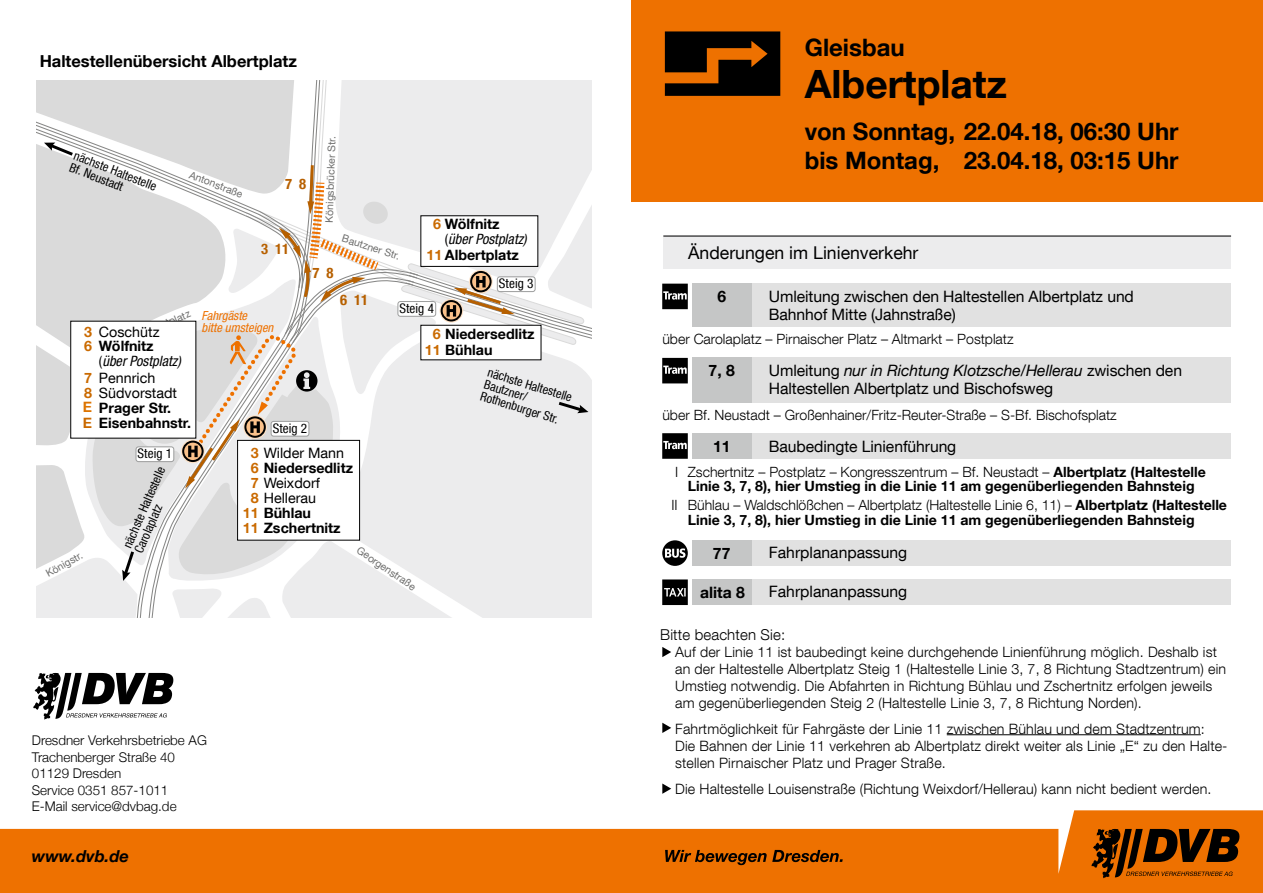
<style>
.page{position:relative;width:1263px;height:893px;background:#fff}
.page>*{position:absolute;margin:0;border:0;box-sizing:border-box;transform-origin:0 0}
.t1{font:700 39px "Helvetica Neue LT Com";color:#000}
.t2{font:700 24px/28.8px "Helvetica Neue LT Com";color:#000}
.t3{font:17.7px "Helvetica Neue LT Com";color:#000}
.t4{font:700 16.5px "Helvetica Neue LT Com";color:#000}
.t5{font:italic 700 16.5px "Helvetica Neue LT Com";color:#000}
.t6{font:15.75px/18px "Helvetica Neue LT Com";letter-spacing:-.005em;color:#000}
.t7{font:700 15.75px "Helvetica Neue LT Com";color:#000}
.t8{font:300 15px "Helvetica Neue LT Com";letter-spacing:.01em;color:#000}
.t9{font:700 condensed 14.55px "Helvetica Neue LT Com";color:#b76000}
.t10{font:300 14.25px/17.1px "Helvetica Neue LT Com";letter-spacing:.01em;color:#000}
.t11{font:700 14.25px/15.1px "Helvetica Neue LT Com";color:#000}
.t12{font:14.25px "Helvetica Neue LT Com";color:#000}
.t13{font:italic condensed 14.25px/14.2px "Helvetica Neue LT Com";color:#000}
.t14{font:700 14.25px "Helvetica Neue LT Com";color:#dd7400}
.t15{font:700 14.25px "Helvetica Neue LT Com";color:#ca6a00}
.t16{font:700 14.1px/14.5px "Helvetica Neue LT Com";color:#000;text-align:center}
.t17{font:300 14.1px "Helvetica Neue LT Com";color:#000}
.t18{font:300 13.35px/16.5px "Helvetica Neue";color:#000}
.t19{font:condensed 13.2px "Helvetica Neue LT Com";letter-spacing:.005em;color:#000}
.t20{font:condensed 12.45px/12.5px "Helvetica Neue LT Com";color:#000}
.t21{font:italic condensed 12.45px/12.5px "Helvetica Neue LT Com";color:#ee7100}
.t22{font:10.5px "Helvetica Neue LT Com";color:#6f6f6e}
.s1{font-weight:700;font-style:normal;font-stretch:normal;color:#ca6a00}
.s2{font-weight:700;font-style:normal;font-stretch:normal}
.s3{font-style:normal}
.s4{color:#ca6a00}
.s5{font-weight:700;color:#ca6a00}
.s6{font-style:italic}
.s7{font-weight:300}
</style>
<div class="page">
<svg style="left:0;top:810px;width:1263px;height:83px;fill:#ee7100"></svg>
<svg style="left:1091px;top:828px;width:149px;height:50px;background:#7c3a00"></svg>
<svg style="left:665px;top:850px;width:178px;height:15px;background:#9e4a00"></svg>
<svg style="left:33px;top:672px;width:141px;height:48px"></svg>
<div style="left:631px;top:0;width:632px;height:202px;background:#ee7100"></div>
<svg style="left:665px;top:31px;width:115px;height:65px"></svg>
<hr style="left:947px;top:734px;width:254px;height:1px;background:#000">
<div style="left:663px;top:236px;width:568px;height:33px;background:#ececed"></div>
<hr style="left:663px;top:236px;width:568px;height:1px;background:#000">
<svg style="left:662px;top:647px;width:9px;height:10px"></svg>
<svg style="left:662px;top:723px;width:9px;height:10px"></svg>
<svg style="left:662px;top:783px;width:9px;height:11px"></svg>
<svg style="left:662px;top:284px;width:26px;height:25px"></svg>
<div style="left:694px;top:284px;width:537px;height:43px;background:#e1e1e1"></div>
<div style="left:692px;top:284px;width:60px;height:43px;background:#c5c6c6"></div>
<svg style="left:662px;top:358px;width:26px;height:25px"></svg>
<div style="left:694px;top:358px;width:537px;height:45px;background:#e1e1e1"></div>
<div style="left:692px;top:358px;width:60px;height:45px;background:#c5c6c6"></div>
<div style="left:694px;top:579px;width:537px;height:26px;background:#e1e1e1"></div>
<div style="left:692px;top:579px;width:60px;height:26px;background:#c5c6c6"></div>
<svg style="left:662px;top:579px;width:26px;height:26px"></svg>
<div style="left:694px;top:540px;width:537px;height:26px;background:#e1e1e1"></div>
<div style="left:692px;top:540px;width:60px;height:26px;background:#c5c6c6"></div>
<svg style="left:662px;top:540px;width:26px;height:26px"></svg>
<svg style="left:36px;top:81px;width:555px;height:537px"></svg>
<svg style="left:662px;top:433px;width:26px;height:26px"></svg>
<div style="left:694px;top:433px;width:537px;height:26px;background:#e1e1e1"></div>
<div style="left:692px;top:433px;width:60px;height:26px;background:#c5c6c6"></div>
<p class="t4" style="left:40px;top:51px;width:259px">Haltestellenübersicht Albertplatz</p>
<p class="t20" style="left:77px;top:149px;width:89px;rotate:21deg">nächste Haltestelle<br>Bf. Neustadt</p>
<p class="t22" style="left:192px;top:168px;width:58px;rotate:21deg">Antonstraße</p>
<p class="t9" style="left:285px;top:175px;width:23px">7 8</p>
<p class="t9" style="left:261px;top:241px;width:30px">3 11</p>
<p class="t22" style="left:323px;top:222px;width:88px;rotate:-88deg">Königsbrücker Str.</p>
<p class="t22" style="left:344px;top:232px;width:62px;rotate:17deg">Bautzner Str.</p>
<p class="t9" style="left:312px;top:265px;width:23px">7 8</p>
<p class="t13" style="left:445px;top:217px;width:83px;text-indent:-12px"><span class="s1">6</span> <span class="s2">Wölfnitz </span><span class="s3">(</span>über Postplatz)</p>
<p class="t11" style="left:427px;top:247px;width:94px"><span class="s4">11</span> Albertplatz</p>
<p class="t19" style="left:499px;top:276px;width:36px">Steig 3</p>
<p class="t22" style="left:141px;top:326px;width:51px;rotate:-22deg">Albertplatz</p>
<p class="t12" style="left:84px;top:323px;width:77px"><span class="s5">3</span> Coschütz</p>
<p class="t11" style="left:84px;top:338px;width:71px"><span class="s4">6</span> Wölfnitz</p>
<p class="t13" style="left:99px;top:353px;width:83px"><span class="s3">(</span>über Postplatz)</p>
<p class="t12" style="left:84px;top:369px;width:73px"><span class="s5">7</span> Pennrich</p>
<p class="t12" style="left:84px;top:384px;width:94px"><span class="s5">8</span> Südvorstadt</p>
<p class="t11" style="left:99px;top:400px;width:74px">Prager Str.</p>
<p class="t11" style="left:99px;top:415px;width:94px">Eisenbahnstr.</p>
<p class="t14" style="left:83px;top:398px;width:11px">E</p>
<p class="t15" style="left:83px;top:414px;width:11px">E</p>
<p class="t22" style="left:44px;top:568px;width:41px;rotate:-29deg">Königstr.</p>
<p class="t19" style="left:138px;top:446px;width:36px">Steig 1</p>
<p class="t20" style="left:120px;top:544px;width:89px;rotate:-66deg">nächste Haltestelle<br>Carolaplatz</p>
<p class="t21" style="left:202px;top:309px;width:73px">Fahrgäste<br>bitte umsteigen</p>
<p class="t9" style="left:340px;top:291px;width:30px">6 11</p>
<p class="t19" style="left:273px;top:420px;width:36px">Steig 2</p>
<p class="t12" style="left:251px;top:444px;width:95px"><span class="s5">3</span> Wilder Mann</p>
<p class="t11" style="left:251px;top:460px;width:104px"><span class="s4">6</span> Niedersedlitz</p>
<p class="t12" style="left:251px;top:474px;width:71px"><span class="s5">7</span> Weixdorf</p>
<p class="t12" style="left:251px;top:489px;width:67px"><span class="s5">8</span> Hellerau</p>
<p class="t11" style="left:243px;top:505px;width:70px"><span class="s4">11</span> Bühlau</p>
<p class="t11" style="left:243px;top:520px;width:99px"><span class="s4">11</span> Zschertnitz</p>
<p class="t19" style="left:399px;top:300px;width:36px">Steig 4</p>
<p class="t11" style="left:425px;top:326px;width:111px;text-indent:8px"><span class="s4">6</span> Niedersedlitz<br><span class="s4">11</span> Bühlau</p>
<p class="t20" style="left:490px;top:366px;width:89px;rotate:17deg">nächste Haltestelle<br>Bautzner/<br>Rothenburger Str.</p>
<p class="t22" style="left:361px;top:544px;width:71px;rotate:34deg">Georgenstraße</p>
<p class="t18" style="left:32px;top:731px;width:177px">Dresdner Verkehrsbetriebe AG<br>Trachenberger Straße 40<br>01129 Dresden<br>Service 0351 857-1011<br>E-Mail service@dvbag.de</p>
<p class="t5" style="left:32px;top:846px;width:99px">www.dvb.de</p>
<h2 class="t2" style="left:805px;top:32px;width:101px">Gleisbau</h2>
<h1 class="t1" style="left:805px;top:60px;width:204px">Albertplatz</h1>
<h2 class="t2" style="left:805px;top:117px;width:375px">von Sonntag, 22.04.18, 06:30 Uhr bis Montag, 23.04.18, 03:15 Uhr</h2>
<p class="t3" style="left:688px;top:241px;width:232px">Änderungen im Linienverkehr</p>
<p class="t7" style="left:717px;top:287px;width:10px">6</p>
<p class="t6" style="left:769px;top:287px;width:367px">Umleitung zwischen den Haltestellen Albertplatz und<br>Bahnhof Mitte (Jahnstraße)</p>
<p class="t17" style="left:662px;top:331px;width:353px">über Carolaplatz – Pirnaischer Platz – Altmarkt – Postplatz</p>
<p class="t7" style="left:709px;top:361px;width:28px">7, 8</p>
<p class="t6" style="left:769px;top:361px;width:415px">Umleitung <span class="s6">nur in Richtung Klotzsche/Hellerau</span> zwischen den<br>Haltestellen Albertplatz und Bischofsweg</p>
<p class="t17" style="left:662px;top:406px;width:456px">über Bf. Neustadt – Großenhainer/Fritz-Reuter-Straße – S-Bf. Bischofsplatz</p>
<p class="t7" style="left:713px;top:436px;width:19px">11</p>
<p class="t6" style="left:769px;top:437px;width:189px">Baubedingte Linienführung</p>
<p class="t16" style="left:675px;top:464px;width:532px"><span class="s7">I Zschertnitz – Postplatz – Kongresszentrum – Bf. Neustadt –</span> Albertplatz (Haltestelle<br>Linie 3, 7, 8), hier Umstieg in die Linie 11 am gegenüberliegenden Bahnsteig</p>
<p class="t16" style="left:688px;top:497px;width:541px;text-align:left;text-indent:-16px"><span class="s7">II Bühlau – Waldschlößchen – Albertplatz (Haltestelle Linie 6, 11) –</span> Albertplatz (Haltestelle<br>Linie 3, 7, 8), hier Umstieg in die Linie 11 am gegenüberliegenden Bahnsteig</p>
<p class="t7" style="left:713px;top:543px;width:19px">77</p>
<p class="t6" style="left:769px;top:543px;width:140px">Fahrplananpassung</p>
<p class="t7" style="left:700px;top:582px;width:46px">alita 8</p>
<p class="t6" style="left:769px;top:582px;width:140px">Fahrplananpassung</p>
<p class="t8" style="left:660px;top:625px;width:126px">Bitte beachten Sie:</p>
<p class="t10" style="left:675px;top:643px;width:552px">Auf der Linie 11 ist baubedingt keine durchgehende Linienführung möglich. Deshalb ist an der Haltestelle Albertplatz Steig 1 (Haltestelle Linie 3, 7, 8 Richtung Stadtzentrum) ein Umstieg notwendig. Die Abfahrten in Richtung Bühlau und Zschertnitz erfolgen jeweils am gegenüberliegenden Steig 2 (Haltestelle Linie 3, 7, 8 Richtung Norden).</p>
<p class="t10" style="left:675px;top:720px;width:554px">Fahrtmöglichkeit für Fahrgäste der Linie 11 zwischen Bühlau und dem Stadtzentrum:<br>Die Bahnen der Linie 11 verkehren ab Albertplatz direkt weiter als Linie „E“ zu den Halte&shy;stellen Pirnaischer Platz und Prager Straße.</p>
<p class="t10" style="left:675px;top:780px;width:538px">Die Haltestelle Louisenstraße (Richtung Weixdorf/Hellerau) kann nicht bedient werden.</p>
</div>
